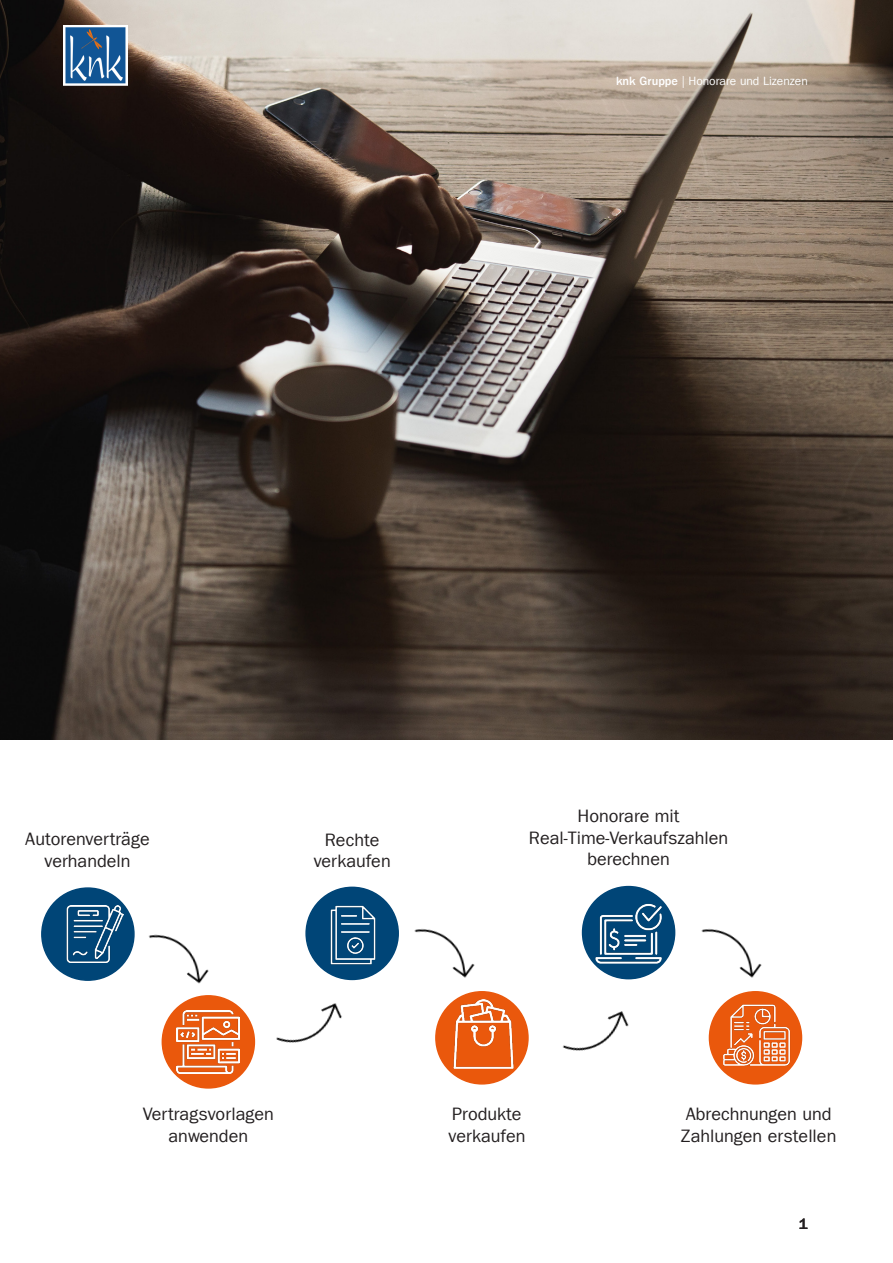
<style>
.page{position:relative;width:893px;height:1263px;background:#fff}
.page>*{position:absolute;margin:0;border:0;box-sizing:border-box;transform-origin:0 0}
.t1{font:18px "Franklin Gothic LT Com";color:#231f20}
.t2{font:500 15px "Franklin Gothic LT Com";color:#231f20}
.t3{font:12px "Franklin Gothic LT Com";color:#fff}
.s1{font-weight:500}
</style>
<div class="page">
<img style="left:0;top:0;width:893px;height:740px">
<img style="left:64px;top:26px;width:64px;height:59px">
<div style="left:42px;top:888px;width:92px;height:92px;background:#004577;border-radius:50%"></div>
<img style="left:66px;top:905px;width:57px;height:57px">
<div style="left:41px;top:887px;width:94px;height:94px;border:2px solid #004577;border-radius:50%"></div>
<div style="left:306px;top:887px;width:92px;height:92px;background:#004577;border-radius:50%"></div>
<img style="left:330px;top:905px;width:46px;height:60px">
<div style="left:305px;top:886px;width:94px;height:94px;border:2px solid #004577;border-radius:50%"></div>
<div style="left:583px;top:886px;width:92px;height:93px;background:#004577;border-radius:50%"></div>
<img style="left:594px;top:898px;width:69px;height:69px">
<div style="left:582px;top:886px;width:93px;height:93px;border:2px solid #004577;border-radius:50%"></div>
<div style="left:162px;top:996px;width:92px;height:92px;background:#ea580c;border-radius:50%"></div>
<img style="left:177px;top:1010px;width:63px;height:63px">
<div style="left:162px;top:995px;width:93px;height:94px;border:2px solid #ea580c;border-radius:50%"></div>
<div style="left:436px;top:992px;width:92px;height:92px;background:#ea580c;border-radius:50%"></div>
<img style="left:449px;top:999px;width:69px;height:70px">
<div style="left:435px;top:991px;width:94px;height:93px;border:2px solid #ea580c;border-radius:50%"></div>
<div style="left:709px;top:992px;width:92px;height:92px;background:#ea580c;border-radius:50%"></div>
<img style="left:723px;top:1001px;width:68px;height:68px">
<div style="left:709px;top:991px;width:93px;height:93px;border:2px solid #ea580c;border-radius:50%"></div>
<img style="left:148px;top:934px;width:61px;height:50px">
<img style="left:414px;top:928px;width:61px;height:50px">
<img style="left:701px;top:928px;width:61px;height:50px">
<img style="left:276px;top:1003px;width:66px;height:40px">
<img style="left:562px;top:1011px;width:67px;height:40px">
<p class="t3" style="left:616px;top:74px;width:193px"><span class="s1">knk Gruppe</span> | Honorare und Lizenzen</p>
<p class="t1" style="left:25px;top:828px;width:126px">Autorenverträge</p>
<p class="t1" style="left:45px;top:850px;width:88px">verhandeln</p>
<p class="t1" style="left:325px;top:829px;width:56px">Rechte</p>
<p class="t1" style="left:314px;top:851px;width:79px">verkaufen</p>
<p class="t1" style="left:577px;top:806px;width:104px">Honorare mit</p>
<p class="t1" style="left:529px;top:827px;width:201px">Real-Time-Verkaufszahlen</p>
<p class="t1" style="left:587px;top:849px;width:84px">berechnen</p>
<p class="t1" style="left:143px;top:1104px;width:133px">Vertragsvorlagen</p>
<p class="t1" style="left:169px;top:1125px;width:81px">anwenden</p>
<p class="t1" style="left:452px;top:1104px;width:71px">Produkte</p>
<p class="t1" style="left:448px;top:1125px;width:79px">verkaufen</p>
<p class="t1" style="left:686px;top:1104px;width:147px">Abrechnungen und</p>
<p class="t1" style="left:681px;top:1125px;width:157px">Zahlungen erstellen</p>
<p class="t2" style="left:799px;top:1215px;width:11px">1</p>
</div>
